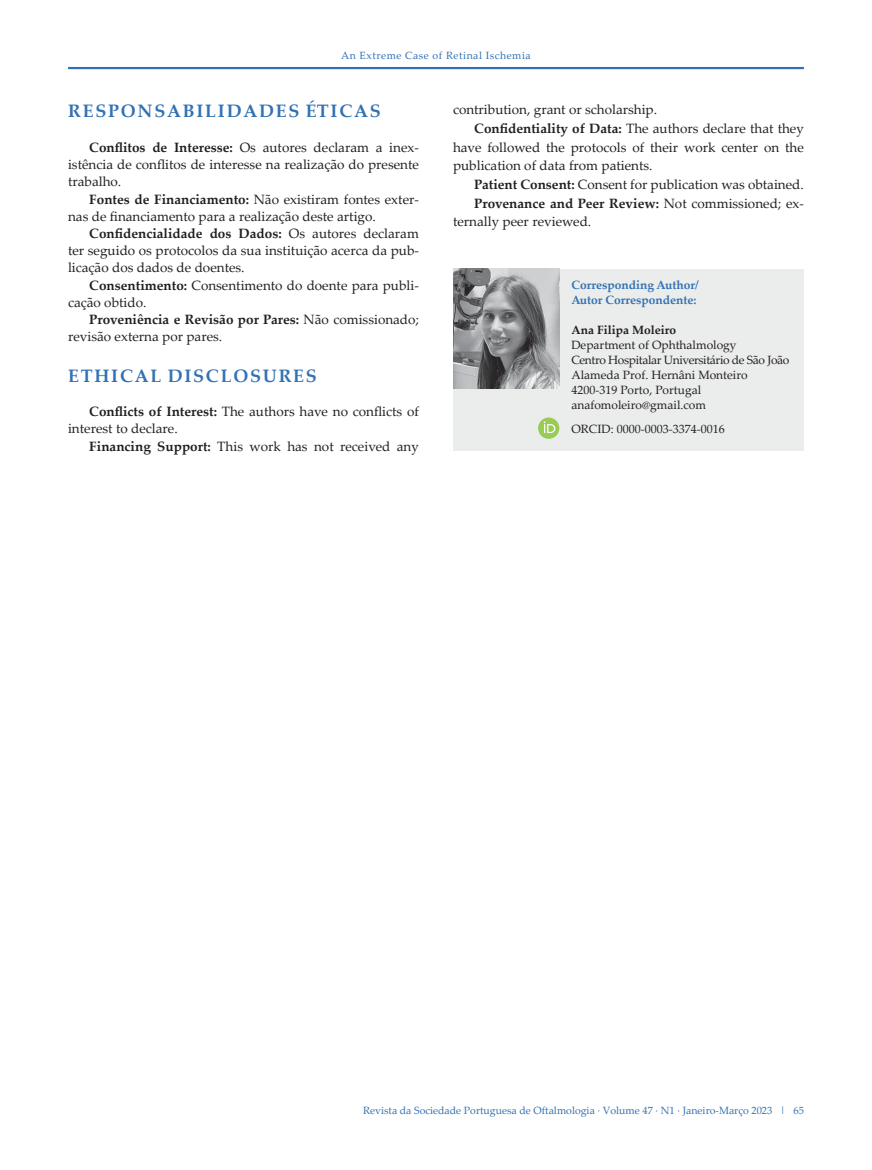
<style>
.page{position:relative;width:872px;height:1170px;background:#fff}
.page>*{position:absolute;margin:0;border:0;box-sizing:border-box;transform-origin:0 0}
.t1{font:700 18px "Palatino Linotype";letter-spacing:.1em;color:#3272b3}
.t2{font:13.5px/17.2px "Palatino Linotype";color:#231f20}
.t3{font:700 13.5px "Palatino Linotype";color:#231f20}
.t4{font:12px/15px "Palatino Linotype";color:#231f20}
.t5{font:700 12px/15px "Palatino Linotype";color:#3272b3}
.t6{font:700 12px "Palatino Linotype";color:#231f20}
.t7{font:10.5px "Palatino Linotype";color:#3272b3}
.t8{font:10.5px "Palatino Linotype";letter-spacing:.05em;color:#3272b3}
.s1{font-weight:700}
.s2{font-weight:400}
</style>
<div class="page">
<hr style="left:68px;top:67px;width:736px;height:2px;background:#3272b3">
<div style="left:453px;top:269px;width:351px;height:181px;background:#ebecec"></div>
<img style="left:453px;top:269px;width:106px;height:119px">
<div style="left:538px;top:417px;width:21px;height:22px;background:#9acc55;border-radius:50%"></div>
<svg style="left:544px;top:421px;width:11px;height:12px"></svg>
<p class="t8" style="left:341px;top:48px;width:191px">An Extreme Case of Retinal Ischemia</p>
<h1 class="t1" style="left:68px;top:98px;width:30px">Responsabilidades</h1>
<h1 class="t1" style="left:306px;top:98px;width:25px">Éticas</h1>
<p class="t2" style="left:68px;top:138px;width:352px;text-align:justify;text-indent:21px"><span class="s1">Conflitos de Interesse:</span> Os autores declaram a inex&shy;istência de conflitos de interesse na realização do presente trabalho.</p>
<p class="t2" style="left:68px;top:190px;width:352px;text-indent:21px"><span class="s1">Fontes de Financiamento:</span> Não existiram fontes exter&shy;nas de financiamento para a realização deste artigo.</p>
<p class="t2" style="left:68px;top:224px;width:352px;text-align:justify;text-indent:21px"><span class="s1">Confidencialidade dos Dados:</span> Os autores declaram ter seguido os protocolos da sua instituição acerca da pub&shy;licação dos dados de doentes.</p>
<p class="t2" style="left:68px;top:276px;width:352px;text-indent:21px"><span class="s1">Consentimento:</span> Consentimento do doente para publi&shy;cação obtido.</p>
<p class="t2" style="left:68px;top:310px;width:352px;text-indent:21px"><span class="s1">Proveniência e Revisão por Pares:</span> Não comissionado; revisão externa por pares.</p>
<h1 class="t1" style="left:68px;top:363px;width:27px">Ethical</h1>
<h1 class="t1" style="left:168px;top:363px;width:31px">Disclosures</h1>
<p class="t2" style="left:68px;top:402px;width:352px;text-indent:21px"><span class="s1">Conflicts of Interest:</span> The authors have no conflicts of interest to declare.</p>
<p class="t2" style="left:89px;top:437px;width:331px"><span class="s1">Financing Support:</span> This work has not received any</p>
<p class="t2" style="left:453px;top:100px;width:206px">contribution, grant or scholarship.</p>
<p class="t2" style="left:474px;top:119px;width:331px"><span class="s1">Confidentiality of Data:</span> The authors declare that they</p>
<p class="t2" style="left:453px;top:138px;width:352px">have followed the protocols of their work center on the</p>
<p class="t2" style="left:453px;top:156px;width:201px">publication of data from patients.</p>
<p class="t2" style="left:474px;top:175px;width:331px"><span class="s1">Patient Consent:</span> Consent for publication was obtained.</p>
<p class="t3" style="left:474px;top:193px;width:331px">Provenance and Peer Review: <span class="s2">Not commissioned; ex-</span></p>
<p class="t2" style="left:453px;top:212px;width:140px">ternally peer reviewed.</p>
<p class="t5" style="left:571px;top:277px;width:129px">Corresponding Author/<br>Autor Correspondente:</p>
<p class="t6" style="left:571px;top:321px;width:106px">Ana Filipa Moleiro</p>
<p class="t4" style="left:571px;top:337px;width:219px">Department of Ophthalmology<br>Centro Hospitalar Universitário de São João<br>Alameda Prof. Hernâni Monteiro<br>4200-319 Porto, Portugal anafomoleiro@gmail.com</p>
<p class="t4" style="left:571px;top:421px;width:155px">ORCID: 0000-0003-3374-0016</p>
<p class="t7" style="left:363px;top:1102px;width:442px">Revista da Sociedade Portuguesa de Oftalmologia · Volume 47 · N1 · Janeiro-Março 2023 | 65</p>
</div>
